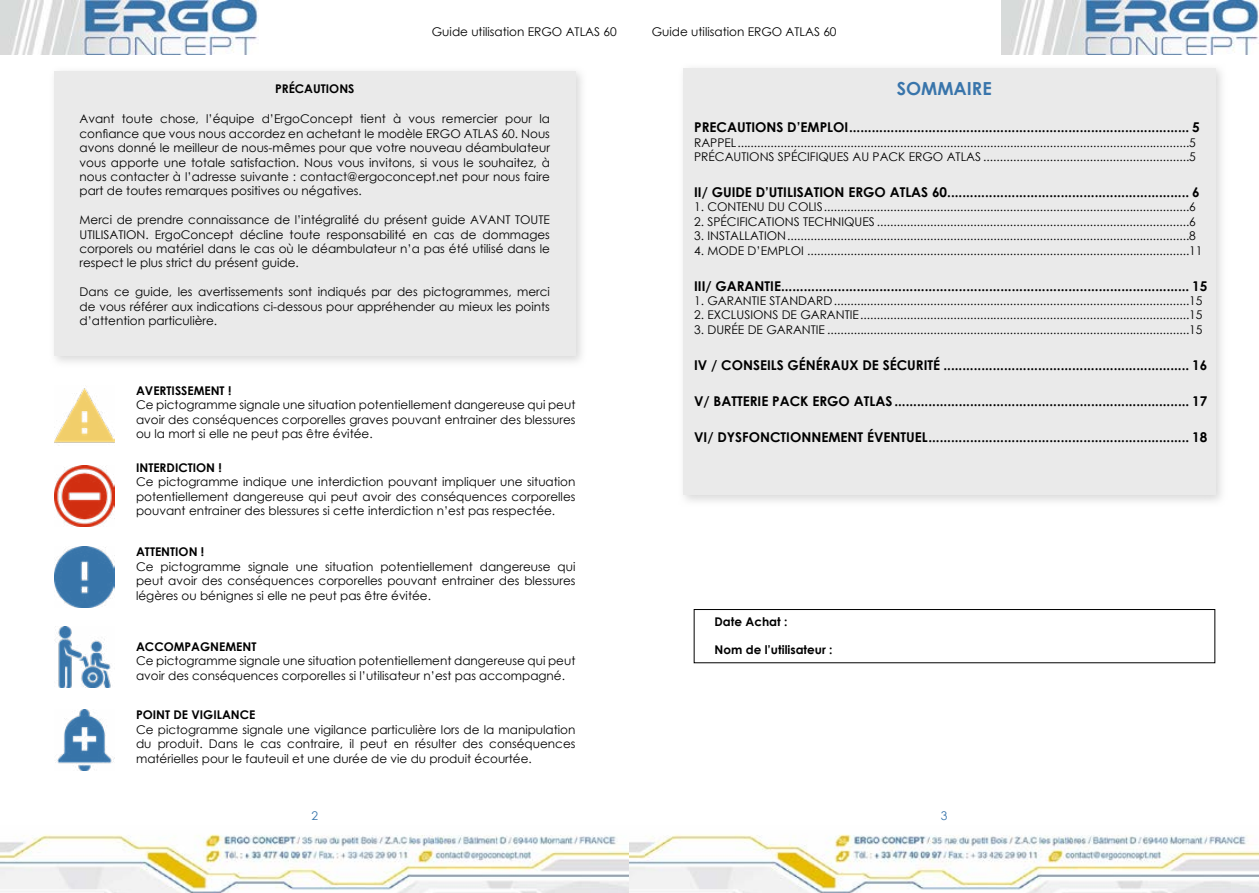
<style>
.page{position:relative;width:1259px;height:893px;background:#fff}
.page>*{position:absolute;margin:0;border:0;box-sizing:border-box;transform-origin:0 0}
.t1{font:700 18px "Century Gothic";color:#3975ab}
.t2{font:700 13.5px "Century Gothic";color:#000}
.t3{font:12px/14.4px "Century Gothic";color:#000;text-align:justify}
.t4{font:700 12px "Century Gothic";color:#000}
.t5{font:12px "Century Gothic";color:#3975ab}
</style>
<div class="page">
<img style="left:0;top:0;width:258px;height:54px">
<img style="left:1001px;top:0;width:258px;height:54px">
<img style="left:0;top:834px;width:1259px;height:59px">
<div style="left:678px;top:63px;width:549px;height:443px;background:#cecece;opacity:.75"></div>
<div style="left:683px;top:68px;width:532px;height:427px;background:#eaeaea"></div>
<div style="left:49px;top:66px;width:537px;height:302px;background:#cecece;opacity:.75"></div>
<div style="left:54px;top:71px;width:521px;height:285px;background:#eaeaea"></div>
<img style="left:54px;top:388px;width:61px;height:55px">
<img style="left:54px;top:547px;width:61px;height:60px">
<img style="left:54px;top:466px;width:61px;height:60px">
<img style="left:55px;top:627px;width:56px;height:60px">
<img style="left:55px;top:710px;width:60px;height:60px">
<div style="left:694px;top:609px;width:521px;height:54px;border:1px solid #000"></div>
<p class="t4" style="left:275px;top:80px;width:81px">PRÉCAUTIONS</p>
<p class="t3" style="left:432px;top:24px;width:186px">Guide utilisation ERGO ATLAS 60</p>
<p class="t3" style="left:652px;top:24px;width:186px">Guide utilisation ERGO ATLAS 60</p>
<h1 class="t1" style="left:896px;top:75px;width:97px">SOMMAIRE</h1>
<p class="t3" style="left:80px;top:112px;width:472px">Avant toute chose, l’équipe d’ErgoConcept tient à vous remercier pour la confiance que vous nous accordez en achetant le modèle ERGO ATLAS 60. Nous avons donné le meilleur de nous-mêmes pour que votre nouveau déambulateur vous apporte une totale satisfaction. Nous vous invitons, si vous le souhaitez, à nous contacter à l’adresse suivante : contact@ergoconcept.net pour nous faire part de toutes remarques positives ou négatives.</p>
<p class="t3" style="left:80px;top:213px;width:472px">Merci de prendre connaissance de l’intégralité du présent guide AVANT TOUTE UTILISATION. ErgoConcept décline toute responsabilité en cas de dommages corporels ou matériel dans le cas où le déambulateur n’a pas été utilisé dans le respect le plus strict du présent guide.</p>
<p class="t3" style="left:80px;top:285px;width:472px">Dans ce guide, les avertissements sont indiqués par des pictogrammes, merci de vous référer aux indications ci-dessous pour appréhender au mieux les points d’attention particulière.</p>
<p class="t4" style="left:136px;top:381px;width:97px">AVERTISSEMENT !</p>
<p class="t3" style="left:136px;top:397px;width:441px">Ce pictogramme signale une situation potentiellement dangereuse qui peut avoir des conséquences corporelles graves pouvant entrainer des blessures ou la mort si elle ne peut pas être évitée.</p>
<p class="t4" style="left:136px;top:458px;width:87px">INTERDICTION !</p>
<p class="t3" style="left:136px;top:474px;width:441px">Ce pictogramme indique une interdiction pouvant impliquer une situation potentiellement dangereuse qui peut avoir des conséquences corporelles pouvant entrainer des blessures si cette interdiction n’est pas respectée.</p>
<p class="t4" style="left:136px;top:543px;width:70px">ATTENTION !</p>
<p class="t3" style="left:136px;top:559px;width:441px">Ce pictogramme signale une situation potentiellement dangereuse qui peut avoir des conséquences corporelles pouvant entrainer des blessures légères ou bénignes si elle ne peut pas être évitée.</p>
<p class="t4" style="left:136px;top:638px;width:122px">ACCOMPAGNEMENT</p>
<p class="t3" style="left:136px;top:654px;width:441px">Ce pictogramme signale une situation potentiellement dangereuse qui peut avoir des conséquences corporelles si l’utilisateur n’est pas accompagné.</p>
<p class="t4" style="left:136px;top:706px;width:121px">POINT DE VIGILANCE</p>
<p class="t3" style="left:136px;top:722px;width:441px">Ce pictogramme signale une vigilance particulière lors de la manipulation du produit. Dans le cas contraire, il peut en résulter des conséquences matérielles pour le fauteuil et une durée de vie du produit écourtée.</p>
<p class="t2" style="left:694px;top:117px;width:507px">PRECAUTIONS D’EMPLOI.......................................................................................... 5</p>
<p class="t3" style="left:694px;top:135px;width:503px">RAPPEL........................................................................................................................................5<br>PRÉCAUTIONS SPÉCIFIQUES AU PACK ERGO ATLAS ..............................................................5</p>
<p class="t2" style="left:694px;top:182px;width:507px">II/ GUIDE D’UTILISATION ERGO ATLAS 60................................................................ 6</p>
<p class="t3" style="left:694px;top:200px;width:503px">1. CONTENU DU COLIS..............................................................................................................6</p>
<p class="t3" style="left:694px;top:214px;width:503px">2. SPÉCIFICATIONS TECHNIQUES ..............................................................................................6</p>
<p class="t3" style="left:694px;top:228px;width:503px">3. INSTALLATION.........................................................................................................................8</p>
<p class="t3" style="left:694px;top:243px;width:510px">4. MODE D’EMPLOI ...................................................................................................................11</p>
<p class="t2" style="left:694px;top:275px;width:515px">III/ GARANTIE............................................................................................................ 15</p>
<p class="t3" style="left:694px;top:293px;width:510px">1. GARANTIE STANDARD...........................................................................................................15</p>
<p class="t3" style="left:694px;top:308px;width:510px">2. EXCLUSIONS DE GARANTIE...................................................................................................15</p>
<p class="t3" style="left:694px;top:322px;width:510px">3. DURÉE DE GARANTIE .............................................................................................................15</p>
<p class="t2" style="left:694px;top:355px;width:515px">IV / CONSEILS GÉNÉRAUX DE SÉCURITÉ ................................................................. 16</p>
<p class="t2" style="left:694px;top:391px;width:515px">V/ BATTERIE PACK ERGO ATLAS .............................................................................. 17</p>
<p class="t2" style="left:694px;top:427px;width:515px">VI/ DYSFONCTIONNEMENT ÉVENTUEL..................................................................... 18</p>
<p class="t4" style="left:714px;top:612px;width:74px">Date Achat :</p>
<p class="t4" style="left:714px;top:641px;width:120px">Nom de l’utilisateur :</p>
<p class="t5" style="left:311px;top:807px;width:8px">2</p>
<p class="t5" style="left:941px;top:807px;width:8px">3</p>
</div>
